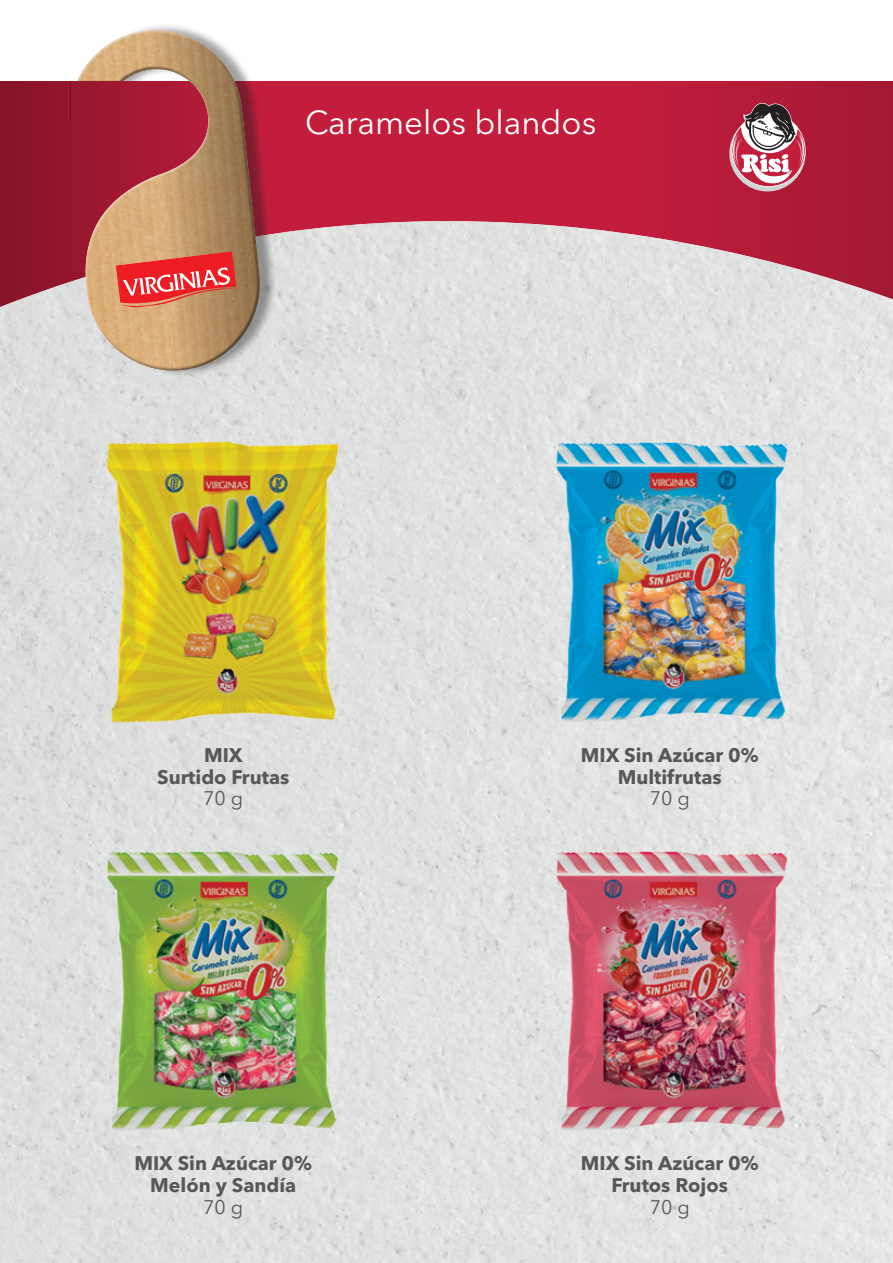
<style>
.page{position:relative;width:893px;height:1263px;background:#fff}
.page>*{position:absolute;margin:0;border:0;box-sizing:border-box;transform-origin:0 0}
.t1{font:33px "Avenir Next LT Pro";color:#fff}
.t2{font:700 19.65px/21.8px "Avenir Next LT Pro";color:#57585a;text-align:center}
.t3{font:19.65px "Avenir Next LT Pro";color:#57585a}
</style>
<div class="page">
<div style="left:0;top:81px;width:893px;height:1182px;background:#c21e3c"></div>
<div style="left:632px;top:81px;width:261px;height:423px;background:linear-gradient(to right,#c21e3c,#a31932)"></div>
<div style="left:0;top:81px;width:262px;height:423px;background:#8b152a"></div>
<img style="left:0;top:221px;width:893px;height:1042px">
<div style="left:80px;top:23px;width:198px;height:355px;background:#231f20;opacity:.42"></div>
<svg style="left:58px;top:23px;width:208px;height:311px"></svg>
<svg style="left:61px;top:49px;width:209px;height:333px"></svg>
<div style="left:71px;top:81px;width:75px;height:40px;background:#9d1830"></div>
<svg style="left:116px;top:251px;width:121px;height:58px;background:#e16254"></svg>
<svg style="left:729px;top:115px;width:76px;height:76px"></svg>
<svg style="left:732px;top:101px;width:73px;height:86px"></svg>
<img style="left:57px;top:407px;width:332px;height:329px">
<img style="left:541px;top:816px;width:258px;height:329px">
<img style="left:57px;top:816px;width:332px;height:329px">
<img style="left:541px;top:407px;width:258px;height:329px">
<h1 class="t1" style="left:305px;top:103px;width:293px">Caramelos blandos</h1>
<p class="t2" style="left:157px;top:744px;width:134px">MIX<br>Surtido Frutas</p>
<p class="t3" style="left:203px;top:787px;width:41px">70 g</p>
<p class="t2" style="left:581px;top:744px;width:179px">MIX Sin Azúcar 0%<br>Multifrutas</p>
<p class="t3" style="left:650px;top:787px;width:41px">70 g</p>
<p class="t2" style="left:134px;top:1152px;width:179px">MIX Sin Azúcar 0%<br>Melón y Sandía</p>
<p class="t3" style="left:203px;top:1195px;width:41px">70 g</p>
<p class="t2" style="left:581px;top:1152px;width:179px">MIX Sin Azúcar 0%<br>Frutos Rojos</p>
<p class="t3" style="left:650px;top:1195px;width:41px">70 g</p>
</div>
